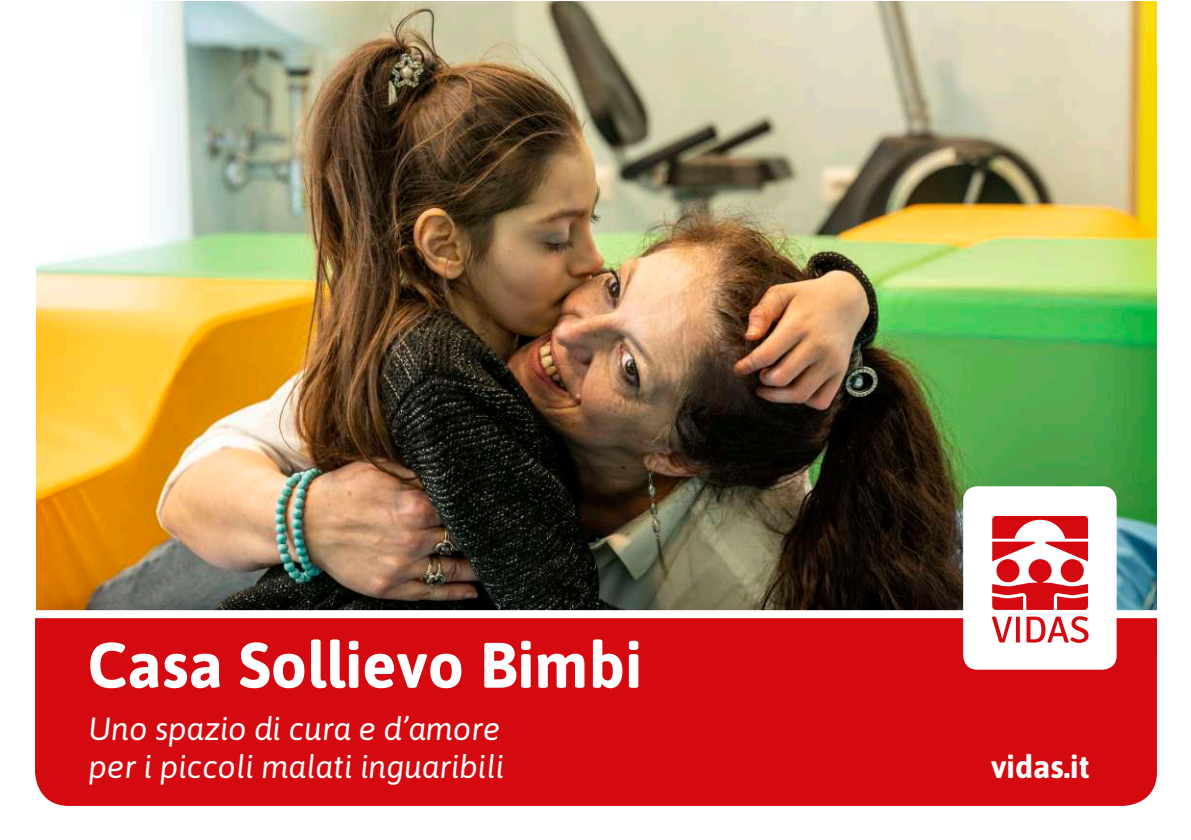
<style>
.page{position:relative;width:1191px;height:840px;background:#fff}
.page>*{position:absolute;margin:0;border:0;box-sizing:border-box;transform-origin:0 0}
.t1{font:700 64px "Asap";color:#fff}
.t2{font:italic 32px/38.4px "Asap";color:#fff}
.t3{font:700 32px "Asap";color:#fff}
</style>
<div class="page">
<img style="left:36px;top:1px;width:1120px;height:609px">
<div style="left:35px;top:618px;width:1122px;height:187px;background:#d40a10"></div>
<div style="left:963px;top:486px;width:153px;height:183px;background:#fff;border-radius:14px"></div>
<svg style="left:991px;top:616px;width:28px;height:26px"></svg>
<svg style="left:1026px;top:616px;width:62px;height:26px"></svg>
<svg style="left:992px;top:516px;width:96px;height:93px"></svg>
<h1 class="t1" style="left:87px;top:638px;width:556px">Casa Sollievo Bimbi</h1>
<p class="t2" style="left:89px;top:711px;width:417px">Uno spazio di cura e d’amore per i piccoli malati inguaribili</p>
<p class="t3" style="left:991px;top:752px;width:100px">vidas.it</p>
</div>
